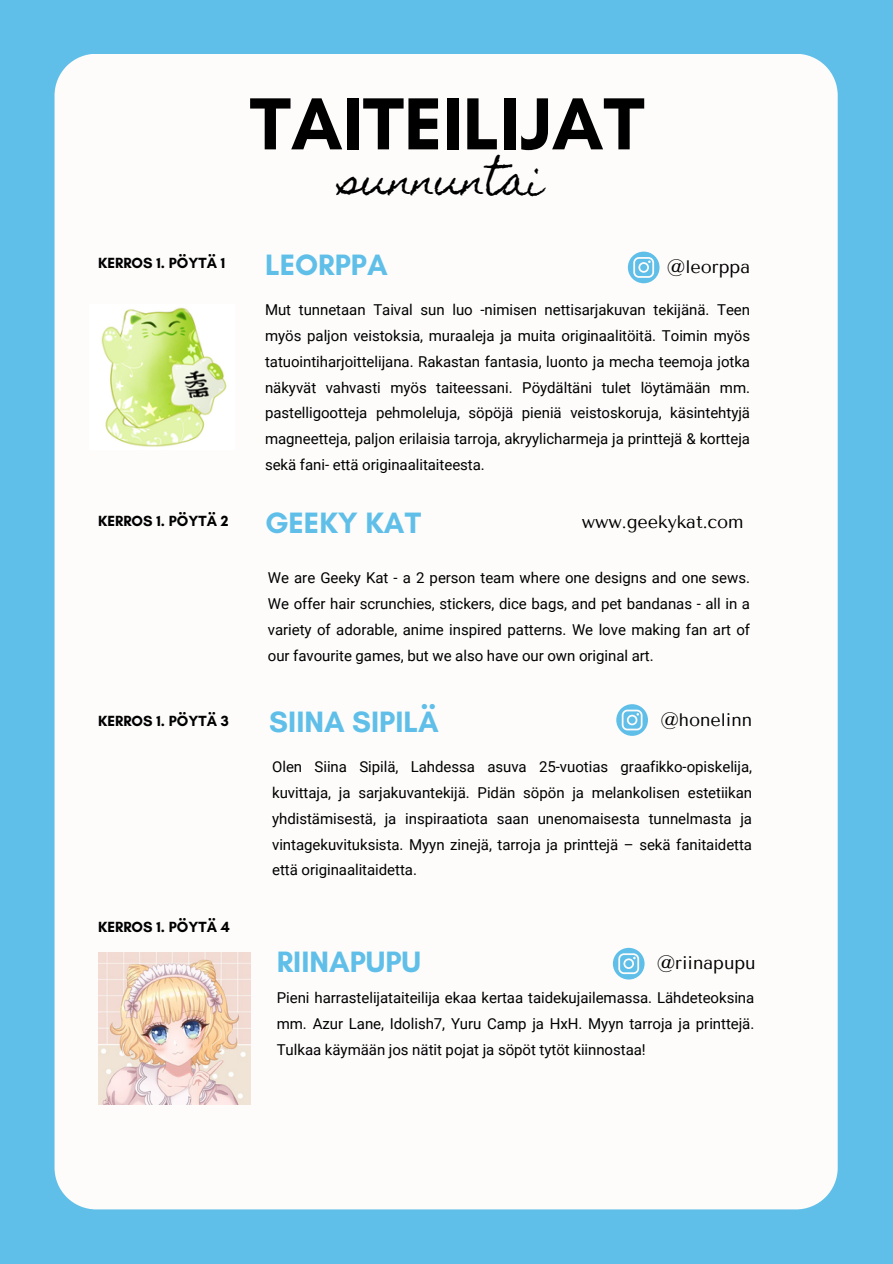
<style>
.page{position:relative;width:893px;height:1264px;background:#fff}
.page>*{position:absolute;margin:0;border:0;box-sizing:border-box;transform-origin:0 0}
.t1{font:700 75px "Glacial Indifference";color:#000}
.t2{font:38.7px "Homemade Apple";color:#000}
.t3{font:700 30px "Glacial Indifference";color:#60bfe8}
.t4{font:18px "Tenor Sans";letter-spacing:-.005em;color:#000}
.t5{font:15px/25.8px "Roboto";color:#000;text-align:justify}
.t6{font:700 15px "Glacial Indifference";color:#000}
</style>
<div class="page">
<div style="left:0;top:0;width:892px;height:1263px;background:#60bfe8"></div>
<svg style="left:120px;top:1209px;width:652px;height:1px"></svg>
<svg style="left:837px;top:120px;width:1px;height:1025px"></svg>
<svg style="left:54px;top:1145px;width:66px;height:65px"></svg>
<svg style="left:772px;top:1145px;width:66px;height:65px"></svg>
<div style="left:55px;top:54px;width:782px;height:1155px;background:#fdfcfb"></div>
<img style="left:89px;top:304px;width:145px;height:145px">
<svg style="left:627px;top:251px;width:32px;height:32px"></svg>
<svg style="left:616px;top:704px;width:31px;height:31px"></svg>
<img style="left:98px;top:952px;width:152px;height:152px">
<svg style="left:613px;top:947px;width:31px;height:32px"></svg>
<p class="t1" style="left:250px;top:78px;width:396px">TAITEILIJAT</p>
<p class="t2" style="left:341px;top:158px;width:204px">sunnuntai</p>
<p class="t3" style="left:265px;top:246px;width:124px">LEORPPA</p>
<p class="t6" style="left:98px;top:254px;width:129px">KERROS 1. PÖYTÄ 1</p>
<p class="t4" style="left:667px;top:256px;width:85px">@leorppa</p>
<p class="t5" style="left:265px;top:297px;width:486px">Mut tunnetaan Taival sun luo -nimisen nettisarjakuvan tekijänä. Teen myös paljon veistoksia, muraaleja ja muita originaalitöitä. Toimin myös tatuointiharjoittelijana. Rakastan fantasia, luonto ja mecha teemoja jotka näkyvät vahvasti myös taiteessani. Pöydältäni tulet löytämään mm. pastelligootteja pehmoleluja, söpöjä pieniä veistoskoruja, käsintehtyjä magneetteja, paljon erilaisia tarroja, akryylicharmeja ja printtejä &amp; kortteja sekä fani- että originaalitaiteesta.</p>
<p class="t6" style="left:98px;top:512px;width:132px">KERROS 1. PÖYTÄ 2</p>
<p class="t6" style="left:98px;top:711px;width:132px">KERROS 1. PÖYTÄ 3</p>
<p class="t6" style="left:98px;top:917px;width:133px">KERROS 1. PÖYTÄ 4</p>
<p class="t3" style="left:265px;top:504px;width:157px">GEEKY KAT</p>
<p class="t4" style="left:581px;top:511px;width:163px">www.geekykat.com</p>
<p class="t5" style="left:268px;top:565px;width:483px">We are Geeky Kat - a 2 person team where one designs and one sews.<br>We offer hair scrunchies, stickers, dice bags, and pet bandanas - all in a variety of adorable, anime inspired patterns. We love making fan art of our favourite games, but we also have our own original art.</p>
<p class="t3" style="left:269px;top:703px;width:171px">SIINA SIPILÄ</p>
<p class="t4" style="left:660px;top:709px;width:93px">@honelinn</p>
<p class="t5" style="left:272px;top:753px;width:481px">Olen Siina Sipilä, Lahdessa asuva 25-vuotias graafikko-opiskelija, kuvittaja, ja sarjakuvantekijä. Pidän söpön ja melankolisen estetiikan yhdistämisestä, ja inspiraatiota saan unenomaisesta tunnelmasta ja vintagekuvituksista. Myyn zinejä, tarroja ja printtejä – sekä fanitaidetta että originaalitaidetta.</p>
<p class="t3" style="left:277px;top:943px;width:146px">RIINAPUPU</p>
<p class="t4" style="left:656px;top:952px;width:100px">@riinapupu</p>
<p class="t5" style="left:277px;top:985px;width:479px">Pieni harrastelijataiteilija ekaa kertaa taidekujailemassa. Lähdeteoksina mm. Azur Lane, Idolish7, Yuru Camp ja HxH. Myyn tarroja ja printtejä.<br>Tulkaa käymään jos nätit pojat ja söpöt tytöt kiinnostaa!</p>
</div>
